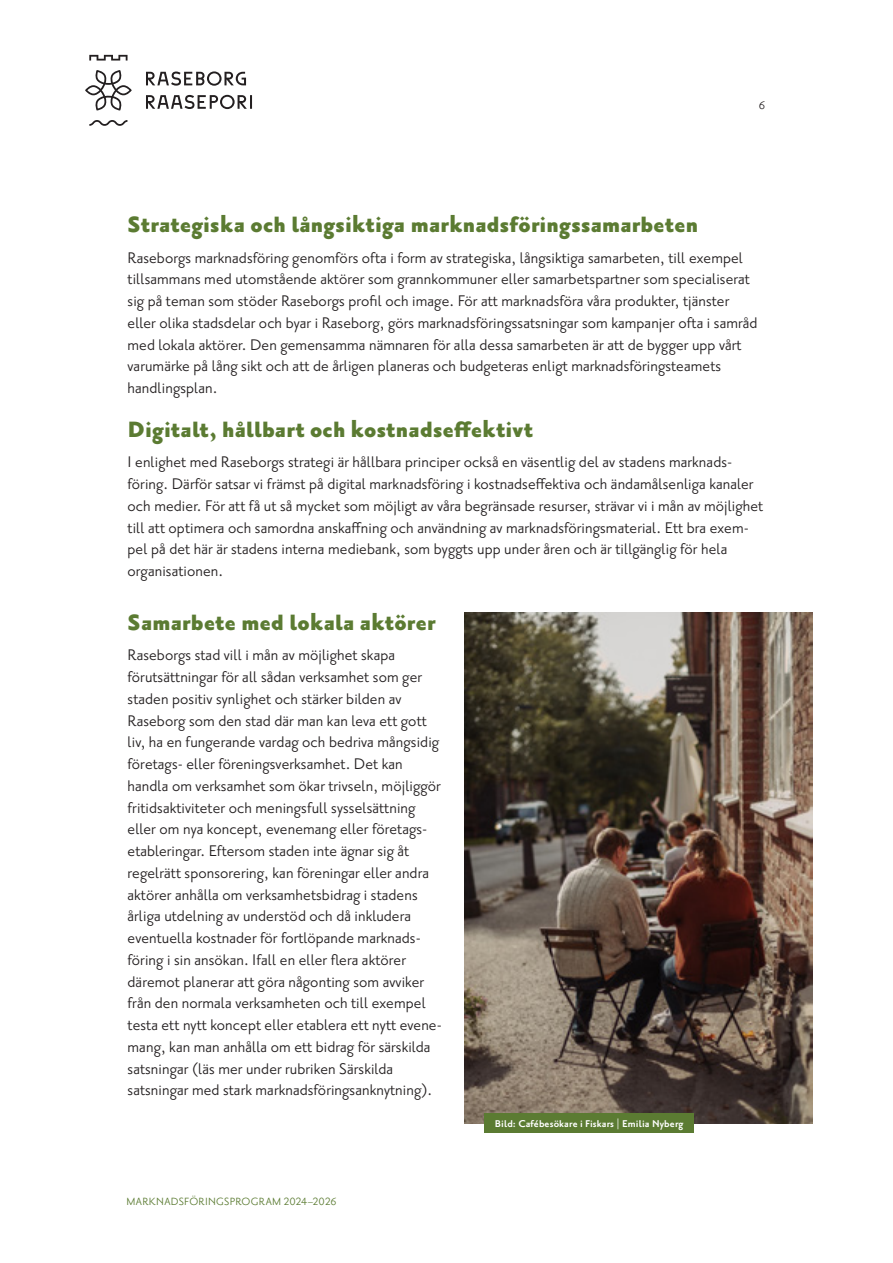
<style>
.page{position:relative;width:893px;height:1263px;background:#fff}
.page>*{position:absolute;margin:0;border:0;box-sizing:border-box;transform-origin:0 0}
.Mellanrubrik{font:900 27px "Priori Sans OT";letter-spacing:.01em;color:#5b7b32}
.Brödtext{font:18.75px/21.8px "Priori Sans OT";letter-spacing:.005em;color:#231f20}
.t1{font:13.5px "Priori Sans OT";color:#231f20}
.t2{font:12.75px "Priori Sans OT";letter-spacing:.02em;color:#5b7b32}
.Bildtext{font:700 12px "Priori Sans OT";letter-spacing:.01em;color:#fff}
</style>
<div class="page">
<svg style="left:85px;top:55px;width:167px;height:71px"></svg>
<img style="left:464px;top:613px;width:348px;height:510px">
<div style="left:484px;top:1113px;width:210px;height:20px;background:#5b7b32"></div>
<p class="t1" style="left:759px;top:98px;width:8px">6</p>
<p class="Mellanrubrik" style="left:128px;top:211px;width:572px">Strategiska och långsiktiga marknadsföringssamarbeten</p>
<p class="Brödtext" style="left:128px;top:247px;width:631px">Raseborgs marknadsföring genomförs ofta i form av strategiska, långsiktiga samarbeten, till exempel tillsammans med utomstående aktörer som grannkommuner eller samarbetspartner som specialiserat sig på teman som stöder Raseborgs profil och image. För att marknadsföra våra produkter, tjänster eller olika stadsdelar och byar i Raseborg, görs marknadsföringssatsningar som kampanjer ofta i samråd med lokala aktörer. Den gemensamma nämnaren för alla dessa samarbeten är att de bygger upp vårt varumärke på lång sikt och att de årligen planeras och budgeteras enligt marknadsföringsteamets handlingsplan.</p>
<p class="Mellanrubrik" style="left:128px;top:415px;width:407px">Digitalt, hållbart och kostnadseffektivt</p>
<p class="Brödtext" style="left:128px;top:452px;width:637px">I enlighet med Raseborgs strategi är hållbara principer också en väsentlig del av stadens marknads&shy;föring. Därför satsar vi främst på digital marknadsföring i kostnadseffektiva och ändamålsenliga kanaler och medier. För att få ut så mycket som möjligt av våra begränsade resurser, strävar vi i mån av möjlighet till att optimera och samordna anskaffning och användning av marknadsföringsmaterial. Ett bra exem&shy;pel på det här är stadens interna mediebank, som byggts upp under åren och är tillgänglig för hela organisationen.</p>
<p class="Mellanrubrik" style="left:128px;top:608px;width:309px">Samarbete med lokala aktörer</p>
<p class="Brödtext" style="left:128px;top:645px;width:315px">Raseborgs stad vill i mån av möjlighet skapa förutsättningar för all sådan verksamhet som ger staden positiv synlighet och stärker bilden av Raseborg som den stad där man kan leva ett gott liv, ha en fungerande vardag och bedriva mångsidig företags- eller föreningsverksamhet. Det kan handla om verksamhet som ökar trivseln, möjliggör fritidsaktiviteter och meningsfull sysselsättning eller om nya koncept, evenemang eller företags&shy;etableringar. Eftersom staden inte ägnar sig åt regelrätt sponsorering, kan föreningar eller andra aktörer anhålla om verksamhetsbidrag i stadens årliga utdelning av understöd och då inkludera eventuella kostnader för fortlöpande marknads&shy;föring i sin ansökan. Ifall en eller flera aktörer däremot planerar att göra någonting som avviker från den normala verksamheten och till exempel testa ett nytt koncept eller etablera ett nytt evene&shy;mang, kan man anhålla om ett bidrag för särskilda satsningar (läs mer under rubriken Särskilda satsningar med stark marknadsföringsanknytning).</p>
<p class="Bildtext" style="left:495px;top:1117px;width:190px">Bild: Cafébesökare i Fiskars | Emilia Nyberg</p>
<p class="t2" style="left:127px;top:1194px;width:212px">MARKNADSFÖRINGSPROGRAM 2024–2026</p>
</div>
